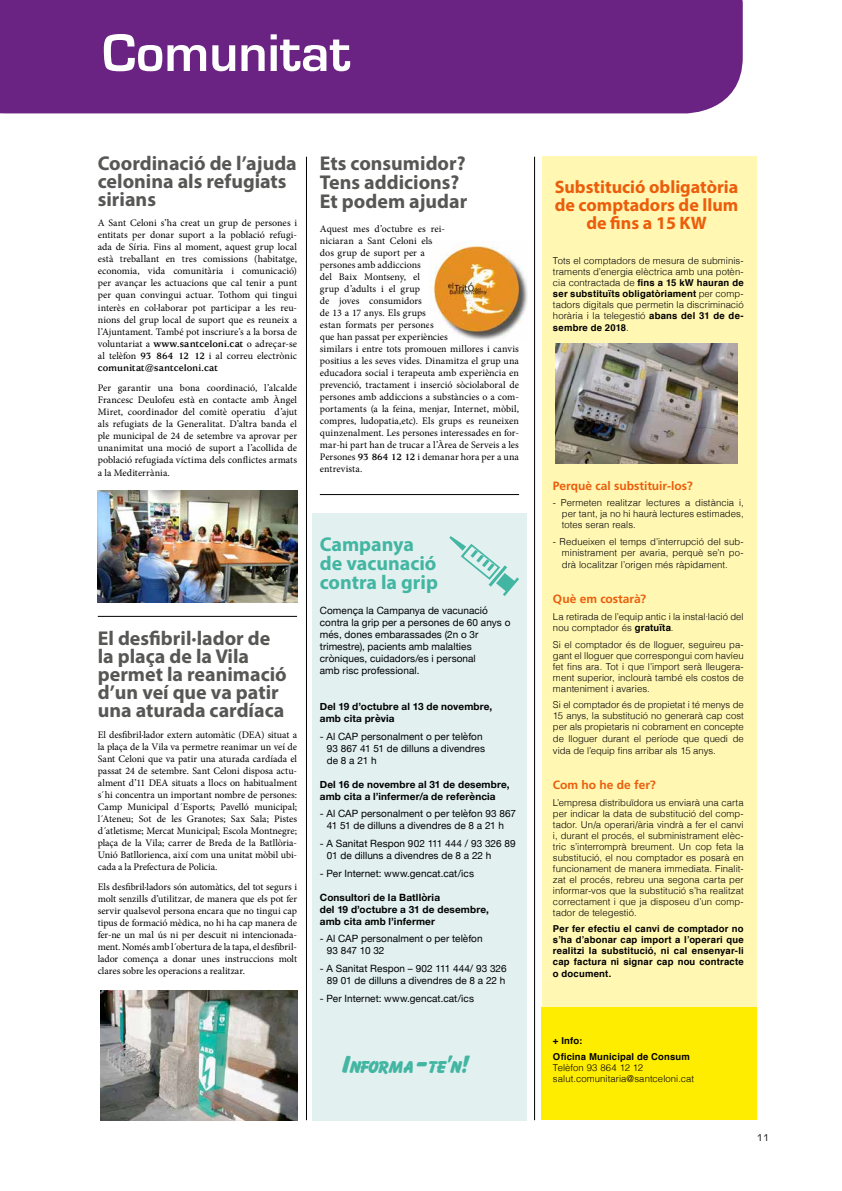
<style>
.page{position:relative;width:842px;height:1191px;background:#fff}
.page>*{position:absolute;margin:0;border:0;box-sizing:border-box;transform-origin:0 0}
.t1{font:700 55px "Eurostile";color:#fff}
.t2{font:25.8px "Balloon";color:#42b6a2}
.t3{font:700 20px/18px "Myriad Pro";color:#575756}
.t4{font:700 20px/19px "Myriad Pro";color:#42b6a2}
.t5{font:700 18px/18px "Myriad Pro";color:#eb5d0b;text-align:center}
.t6{font:700 12px "Frutiger";color:#eb5d0b}
.t7{font:10px/12px "Minion Pro";color:#000;text-align:justify}
.t8{font:10px/12px "Helvetica Neue";letter-spacing:.005em;color:#000}
.t9{font:700 10px/12px "Helvetica Neue";letter-spacing:.015em;color:#000}
.t10{font:700 10px "AT Usherwood";letter-spacing:.01em;color:#000}
.t11{font:10px "Eurostile";color:#000}
.t12{font:300 9.5px/11px "Helvetica";letter-spacing:.005em;color:#000;text-align:justify}
.t13{font:700 9.5px/11px "Helvetica";letter-spacing:.02em;color:#000;text-align:justify}
.s1{font-family:"AT Usherwood";font-weight:700}
.s2{font-weight:700}
.s3{font-weight:300}
</style>
<div class="page">
<div style="left:0;top:0;width:743px;height:113px;background:#6a2383"></div>
<div style="left:542px;top:157px;width:215px;height:850px;background:#fff7b2"></div>
<div style="left:312px;top:513px;width:215px;height:607px;background:#e2f0f0"></div>
<img style="left:98px;top:490px;width:199px;height:112px">
<hr style="left:306px;top:157px;width:1px;height:963px;background:#000">
<hr style="left:534px;top:157px;width:1px;height:963px;background:#000">
<img style="left:556px;top:343px;width:181px;height:121px">
<hr style="left:98px;top:616px;width:199px;height:1px;background:#000">
<hr style="left:320px;top:494px;width:199px;height:1px;background:#000">
<img style="left:429px;top:244px;width:98px;height:96px">
<div style="left:542px;top:1007px;width:215px;height:113px;background:#ffed00"></div>
<svg style="left:449px;top:536px;width:70px;height:60px;background:#c9e7e4"></svg>
<img style="left:100px;top:991px;width:197px;height:129px">
<h1 class="t1" style="left:102px;top:23px;width:250px">Comunitat</h1>
<h3 class="t3" style="left:98px;top:153px;width:200px">Coordinació de l’ajuda celonina als refugiats sirians</h3>
<p class="t7" style="left:98px;top:217px;width:201px">A Sant Celoni s’ha creat un grup de persones i entitats per donar suport a la població refugi&shy;ada de Síria. Fins al moment, aquest grup local està treballant en tres comissions (habitatge, economia, vida comunitària i comunicació) per avançar les actuacions que cal tenir a punt per quan convingui actuar. Tothom qui tingui interès en col·laborar pot participar a les reu&shy;nions del grup local de suport que es reuneix a l’Ajuntament. També pot inscriure’s a la borsa de voluntariat a <span class="s1">www.santceloni.cat</span> o adreçar-se al telèfon <span class="s1">93 864 12 12</span> i al correu electrònic</p>
<p class="t10" style="left:98px;top:361px;width:122px">comunitat@santceloni.cat</p>
<p class="t7" style="left:98px;top:382px;width:201px">Per garantir una bona coordinació, l’alcalde Francesc Deulofeu està en contacte amb Àngel Miret, coordinador del comitè operatiu d’ajut als refugiats de la Generalitat. D’altra banda el ple municipal de 24 de setembre va aprovar per unanimitat una moció de suport a l’acollida de població refugiada víctima dels conflictes armats</p>
<p class="t7" style="left:98px;top:467px;width:74px">a la Mediterrània.</p>
<h3 class="t3" style="left:320px;top:153px;width:149px;line-height:19px">Ets consumidor?<br>Tens addicions?<br>Et podem ajudar</h3>
<p class="t7" style="left:320px;top:223px;width:201px;text-align:left">Aquest mes d’octubre es rei-<br>niciaran a Sant Celoni els<br>dos grup de suport per a<br>persones amb addiccions<br>del Baix Montseny, el<br>grup d’adults i el grup<br>de joves consumidors<br>de 13 a 17 anys. Els grups<br>estan formats per persones<br>que han passat per experiències<br>similars i entre tots promouen millores i canvis positius a les seves vides. Dinamitza el grup una educadora social i terapeuta amb experiència en prevenció, tractament i inserció sòciolaboral de persones amb addiccions a substàncies o a com&shy;portaments (a la feina, menjar, Internet, mòbil, compres, ludopatia,etc). Els grups es reuneixen quinzenalment. Les persones interessades en for&shy;mar-hi part han de trucar a l’Àrea de Serveis a les Persones <span class="s1">93 864 12 12</span> i demanar hora per a una entrevista.</p>
<h3 class="t3" style="left:98px;top:628px;width:190px">El desfibril·lador de la plaça de la Vila permet la reanimació d’un veí que va patir una aturada cardíaca</h3>
<p class="t7" style="left:98px;top:728px;width:201px">El desfibril·lador extern automàtic (DEA) situat a la plaça de la Vila va permetre reanimar un veí de Sant Celoni que va patir una aturada cardíada el passat 24 de setembre. Sant Celoni disposa actu&shy;alment d’11 DEA situats a llocs on habitualment s´hi concentra un important nombre de persones:<br>Camp Municipal d´Esports; Pavelló municipal; l´Ateneu; Sot de les Granotes; Sax Sala; Pistes d´atletisme; Mercat Municipal; Escola Montnegre; plaça de la Vila; carrer de Breda de la Batllòria-Unió Batllorienca, així com una unitat mòbil ubi&shy;cada a la Prefectura de Policia.</p>
<p class="t7" style="left:98px;top:881px;width:201px;text-align:left">Els desfibril·ladors són automàtics, del tot segurs i molt senzills d’utilitzar, de manera que els pot fer servir qualsevol persona encara que no tingui cap tipus de formació mèdica, no hi ha cap manera de fer-ne un mal ús ni per descuit ni intencionada&shy;ment. Només amb l´obertura de la tapa, el desfibril· lador comença a donar unes instruccions molt clares sobre les operacions a realitzar.</p>
<h3 class="t4" style="left:320px;top:534px;width:120px">Campanya de vacunació contra la grip</h3>
<p class="t8" style="left:320px;top:604px;width:192px">Comença la Campanya de vacunació contra la grip per a persones de 60 anys o més, dones embarassades (2n o 3r trimestre), pacients amb malalties cròniques, cuidadors/es i personal<br>amb risc professional.</p>
<p class="t9" style="left:320px;top:700px;width:174px">Del 19 d’octubre al 13 de novembre, amb cita prèvia</p>
<p class="t8" style="left:327px;top:730px;width:160px;text-indent:-7px">- Al CAP personalment o per telèfon<br>93 867 41 51 de dilluns a divendres de 8 a 21 h</p>
<p class="t9" style="left:320px;top:778px;width:191px">Del 16 de novembre al 31 de desembre, amb cita a l’infermer/a de referència</p>
<p class="t8" style="left:320px;top:808px;width:198px;text-align:center">- Al CAP personalment o per telèfon 93 867<br>41 51 de dilluns a divendres de 8 a 21 h</p>
<p class="t8" style="left:327px;top:838px;width:190px;text-indent:-7px">- A Sanitat Respon 902 111 444 / 93 326 89<br>01 de dilluns a divendres de 8 a 22 h</p>
<p class="t8" style="left:320px;top:867px;width:156px">- Per Internet: www.gencat.cat/ics</p>
<p class="t9" style="left:320px;top:891px;width:171px">Consultori de la Batllòria<br>del 19 d’octubre a 31 de desembre, amb cita amb l’infermer</p>
<p class="t8" style="left:327px;top:933px;width:157px;text-indent:-7px">- Al CAP personalment o per telèfon<br>93 847 10 32</p>
<p class="t8" style="left:320px;top:963px;width:188px;text-align:center">- A Sanitat Respon – 902 111 444/ 93 326<br>89 01 de dilluns a divendres de 8 a 22 h</p>
<p class="t8" style="left:320px;top:992px;width:156px">- Per Internet: www.gencat.cat/ics</p>
<h2 class="t2" style="left:342px;top:1047px;width:130px">Informa-te’n!</h2>
<h3 class="t5" style="left:555px;top:177px;width:185px">Substitució obligatòria de comptadors de llum de fins a 15 KW</h3>
<p class="t12" style="left:553px;top:254px;width:192px">Tots el comptadors de mesura de subminis&shy;traments d’energia elèctrica amb una potèn&shy;cia contractada de <span class="s2">fins a 15 kW hauran de ser substituïts obligatòriament</span> per comp&shy;tadors digitals que permetin la discriminació horària i la telegestió <span class="s2">abans del 31 de de-</span></p>
<p class="t13" style="left:553px;top:322px;width:77px">sembre de 2018<span class="s3">.</span></p>
<p class="t6" style="left:553px;top:478px;width:141px">Perquè cal substituir-los?</p>
<p class="t12" style="left:562px;top:497px;width:183px;text-indent:-9px">- Permeten realitzar lectures a distància i, per tant, ja no hi haurà lectures estimades, totes seran reals.</p>
<p class="t12" style="left:553px;top:535px;width:192px;text-align:right">- Redueixen el temps d’interrupció del sub&shy;ministrament per avaria, perquè se’n po-</p>
<p class="t12" style="left:562px;top:558px;width:167px">drà localitzar l’origen més ràpidament.</p>
<p class="t6" style="left:553px;top:592px;width:95px">Què em costarà?</p>
<p class="t12" style="left:553px;top:610px;width:192px">La retirada de l’equip antic i la instal·lació del nou comptador és <span class="s2">gratuïta</span>.</p>
<p class="t12" style="left:553px;top:638px;width:192px">Si el comptador és de lloguer, seguireu pa&shy;gant el lloguer que correspongui com havíeu fet fins ara. Tot i que l’import serà lleugera&shy;ment superior, inclourà també els costos de manteniment i avaries.</p>
<p class="t12" style="left:553px;top:699px;width:192px">Si el comptador és de propietat i té menys de 15 anys, la substitució no generarà cap cost per als propietaris ni cobrament en concepte de lloguer durant el període que quedi de</p>
<p class="t12" style="left:553px;top:744px;width:164px">vida de l’equip fins arribar als 15 anys.</p>
<p class="t6" style="left:553px;top:777px;width:104px">Com ho he de fer?</p>
<p class="t12" style="left:553px;top:796px;width:192px">L’empresa distribuïdora us enviarà una carta per indicar la data de substitució del comp&shy;tador. Un/a operari/ària vindrà a fer el canvi i, durant el procés, el subministrament elèc&shy;tric s’interromprà breument. Un cop feta la substitució, el nou comptador es posarà en funcionament de manera immediata. Finalit&shy;zat el procés, rebreu una segona carta per informar-vos que la substitució s’ha realitzat correctament i que ja disposeu d’un comp&shy;tador de telegestió.</p>
<p class="t13" style="left:553px;top:923px;width:192px">Per fer efectiu el canvi de comptador no s’ha d’abonar cap import a l’operari que realitzi la substitució, ni cal ensenyar-li cap factura ni signar cap nou contracte</p>
<p class="t13" style="left:553px;top:968px;width:60px">o document.</p>
<p class="t13" style="left:553px;top:1032px;width:139px;line-height:16.7px">+ Info:<br>Oficina Municipal de Consum</p>
<p class="t12" style="left:553px;top:1061px;width:143px">Telèfon 93 864 12 12 salut.comunitaria@santceloni.cat</p>
<p class="t11" style="left:757px;top:1132px;width:14px">11</p>
</div>
